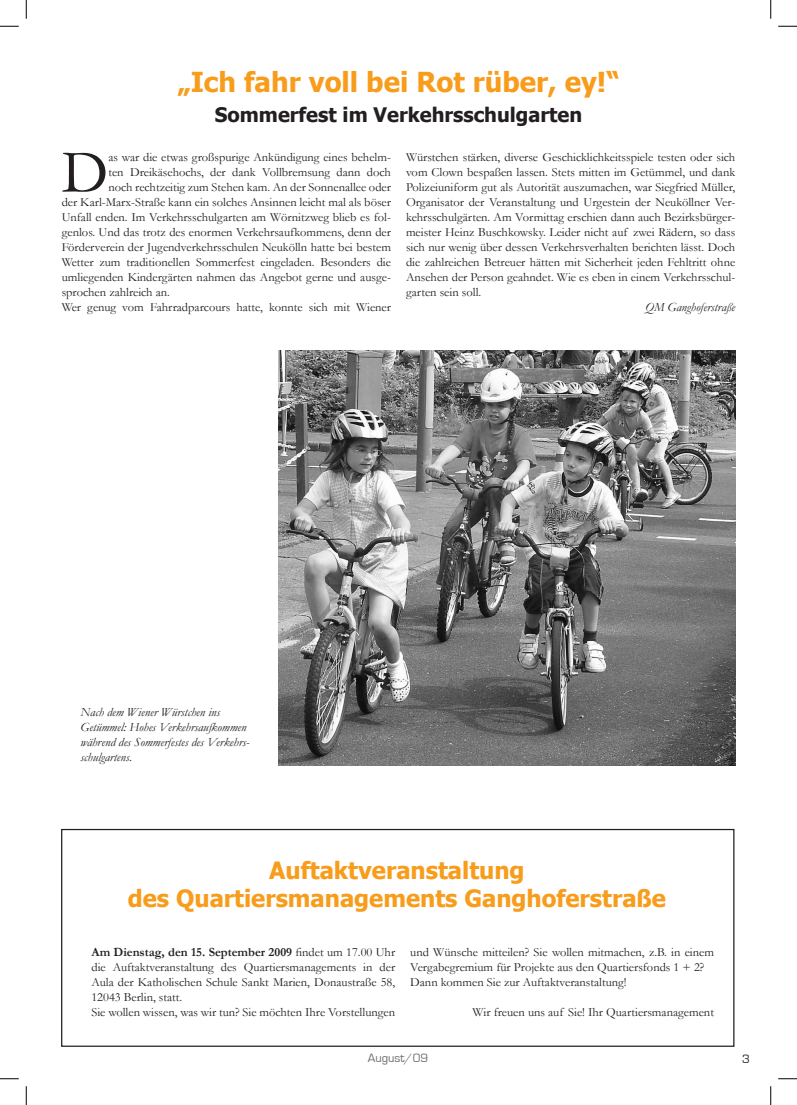
<style>
.page{position:relative;width:797px;height:1105px;background:#fff}
.page>*{position:absolute;margin:0;border:0;box-sizing:border-box;transform-origin:0 0}
.t1{font:60.62px "Garamond";color:#231f20}
.t2{font:700 27.5px "Tahoma";color:#f89c1c}
.t3{font:700 23.75px "Tahoma";color:#f89c1c}
.t4{font:700 20px "Tahoma";color:#231f20}
.t5{font:12.5px/15px "Garamond";color:#231f20;text-align:justify}
.t6{font:italic 12.5px/15px "Garamond";color:#231f20}
.t7{font:12.5px "Eurostile";color:#6c6d70}
.t8{font:12.5px "Eurostile";color:#231f20}
.s1{font-weight:700}
</style>
<div class="page">
<div style="left:61px;top:829px;width:673px;height:218px;border:1px solid #231f20"></div>
<img style="left:279px;top:350px;width:456px;height:415px">
<svg style="left:0;top:25px;width:19px;height:2px"></svg>
<svg style="left:778px;top:25px;width:19px;height:2px"></svg>
<svg style="left:0;top:1078px;width:19px;height:1px"></svg>
<svg style="left:778px;top:1078px;width:19px;height:1px"></svg>
<svg style="left:25px;top:0;width:2px;height:19px"></svg>
<svg style="left:25px;top:1086px;width:2px;height:19px"></svg>
<svg style="left:770px;top:0;width:1px;height:19px"></svg>
<svg style="left:770px;top:1086px;width:1px;height:19px"></svg>
<p class="t2" style="left:177px;top:63px;width:444px">„Ich fahr voll bei Rot rüber, ey!“</p>
<p class="t4" style="left:215px;top:101px;width:369px">Sommerfest im Verkehrsschulgarten</p>
<p class="t1" style="left:62px;top:131px;width:48px">D</p>
<p class="t5" style="left:108px;top:150px;width:284px">as war die etwas großspurige Ankündigung eines behelm-</p>
<p class="t5" style="left:108px;top:165px;width:284px">ten Dreikäsehochs, der dank Vollbremsung dann doch</p>
<p class="t5" style="left:108px;top:180px;width:284px">noch rechtzeitig zum Stehen kam. An der Sonnenallee oder</p>
<p class="t5" style="left:62px;top:195px;width:331px">der Karl-Marx-Straße kann ein solches Ansinnen leicht mal als böser</p>
<p class="t5" style="left:62px;top:210px;width:331px">Unfall enden. Im Verkehrsschulgarten am Wörnitzweg blieb es fol-</p>
<p class="t5" style="left:62px;top:225px;width:331px">genlos. Und das trotz des enormen Verkehrsaufkommens, denn der</p>
<p class="t5" style="left:62px;top:240px;width:331px">Förderverein der Jugendverkehrsschulen Neukölln hatte bei bestem</p>
<p class="t5" style="left:62px;top:255px;width:331px">Wetter zum traditionellen Sommerfest eingeladen. Besonders die</p>
<p class="t5" style="left:62px;top:270px;width:331px">umliegenden Kindergärten nahmen das Angebot gerne und ausge-</p>
<p class="t5" style="left:62px;top:285px;width:110px">sprochen zahlreich an.</p>
<p class="t5" style="left:62px;top:300px;width:331px">Wer genug vom Fahrradparcours hatte, konnte sich mit Wiener</p>
<p class="t5" style="left:406px;top:150px;width:331px">Würstchen stärken, diverse Geschicklichkeitsspiele testen oder sich vom Clown bespaßen lassen. Stets mitten im Getümmel, und dank Polizeiuniform gut als Autorität auszumachen, war Siegfried Müller, Organisator der Veranstaltung und Urgestein der Neuköllner Ver&shy;kehrsschulgärten. Am Vormittag erschien dann auch Bezirksbürger&shy;meister Heinz Buschkowsky. Leider nicht auf zwei Rädern, so dass sich nur wenig über dessen Verkehrsverhalten berichten lässt. Doch die zahlreichen Betreuer hätten mit Sicherheit jeden Fehltritt ohne Ansehen der Person geahndet. Wie es eben in einem Verkehrsschul&shy;garten sein soll.</p>
<p class="t6" style="left:645px;top:300px;width:91px">QM Ganghoferstraße</p>
<p class="t6" style="left:80px;top:705px;width:170px">Nach dem Wiener Würstchen ins<br>Getümmel: Hohes Verkehrsaufkommen während des Sommerfestes des Verkehrs&shy;schulgartens.</p>
<p class="t3" style="left:269px;top:853px;width:257px">Auftaktveranstaltung</p>
<p class="t3" style="left:128px;top:882px;width:539px">des Quartiersmanagements Ganghoferstraße</p>
<p class="t5" style="left:91px;top:945px;width:305px"><span class="s1">Am Dienstag, den 15. September 2009</span> findet um 17.00 Uhr die Auftaktveranstaltung des Quartiersmanagements in der Aula der Katholischen Schule Sankt Marien, Donaustraße 58, 12043 Berlin, statt.</p>
<p class="t5" style="left:91px;top:1005px;width:305px">Sie wollen wissen, was wir tun? Sie möchten Ihre Vorstellungen</p>
<p class="t5" style="left:410px;top:945px;width:305px">und Wünsche mitteilen? Sie wollen mitmachen, z.B. in einem<br>Vergabegremium für Projekte aus den Quartiersfonds 1 + 2?</p>
<p class="t5" style="left:410px;top:975px;width:218px">Dann kommen Sie zur Auftaktveranstaltung!</p>
<p class="t5" style="left:472px;top:1005px;width:243px">Wir freuen uns auf Sie! Ihr Quartiersmanagement</p>
<p class="t7" style="left:368px;top:1051px;width:62px">August/09</p>
<p class="t8" style="left:742px;top:1052px;width:9px">3</p>
</div>
